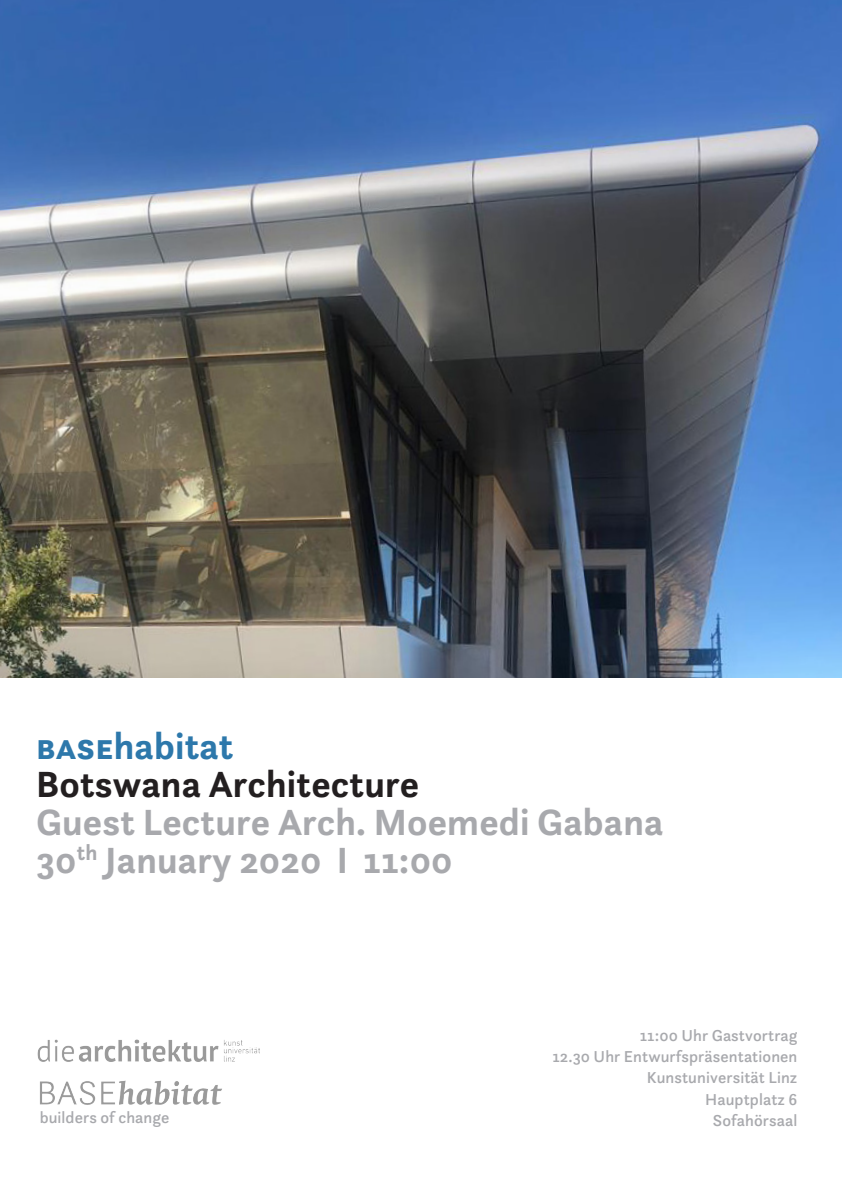
<style>
.page{position:relative;width:842px;height:1191px;background:#fff}
.page>*{position:absolute;margin:0;border:0;box-sizing:border-box;transform-origin:0 0}
._01_QUESTA_BOLD_26_P{font:700 38px "Questa Sans";letter-spacing:.005em;color:#a8a9ad}
._01_QUESTA_BOLD_26_P-2{font:700 38px "Questa Sans";letter-spacing:.005em;color:#231f20}
._01_QUESTA_BOLD_26_P-3{font:700 38px "Questa Sans";letter-spacing:.005em;color:#2d78ab}
._03_QUESTA_Bold_16_5{font:500 16.5px "Questa Sans";letter-spacing:.005em;color:#a8a9ad}
</style>
<div class="page">
<img style="left:0;top:0;width:842px;height:677px">
<img style="left:40px;top:1080px;width:182px;height:25px">
<img style="left:37px;top:1040px;width:223px;height:22px">
<p class="_01_QUESTA_BOLD_26_P-3" style="left:36px;top:721px;width:199px">BASEhabitat</p>
<p class="_01_QUESTA_BOLD_26_P-2" style="left:36px;top:759px;width:385px">Botswana Architecture</p>
<p class="_01_QUESTA_BOLD_26_P" style="left:36px;top:797px;width:629px">Guest Lecture Arch. Moemedi Gabana</p>
<p class="_01_QUESTA_BOLD_26_P" style="left:36px;top:835px;width:418px">30<sup>th</sup> January 2020 I 11:00</p>
<p class="_03_QUESTA_Bold_16_5" style="left:640px;top:1024px;width:159px">11:00 Uhr Gastvortrag</p>
<p class="_03_QUESTA_Bold_16_5" style="left:552px;top:1046px;width:247px">12.30 Uhr Entwurfspräsentationen</p>
<p class="_03_QUESTA_Bold_16_5" style="left:647px;top:1067px;width:152px">Kunstuniversität Linz</p>
<p class="_03_QUESTA_Bold_16_5" style="left:705px;top:1088px;width:94px">Hauptplatz 6</p>
<p class="_03_QUESTA_Bold_16_5" style="left:40px;top:1107px;width:131px">builders of change</p>
<p class="_03_QUESTA_Bold_16_5" style="left:713px;top:1110px;width:86px">Sofahörsaal</p>
</div>
